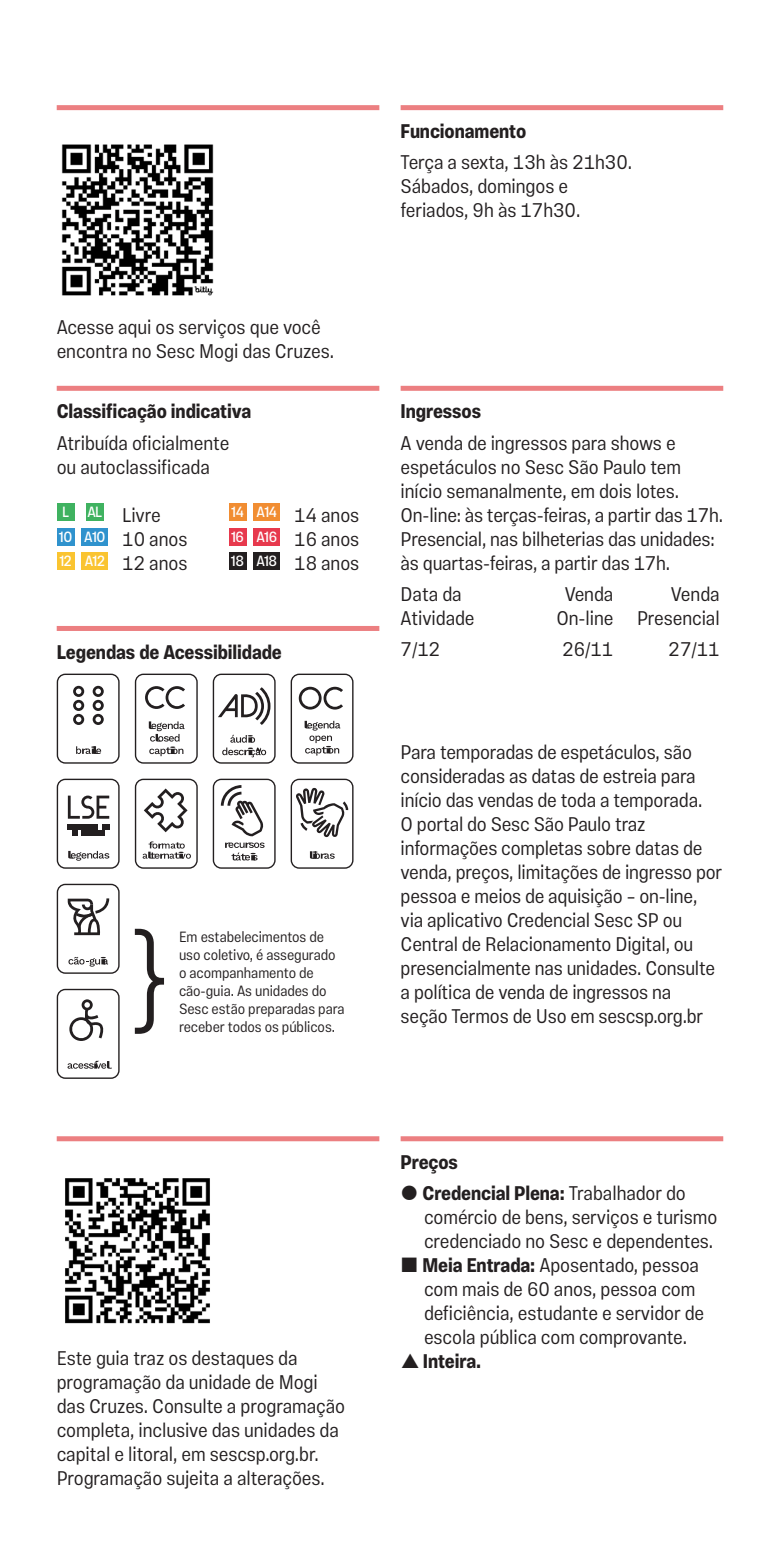
<style>
.page{position:relative;width:780px;height:1560px;background:#fff}
.page>*{position:absolute;margin:0;border:0;box-sizing:border-box;transform-origin:0 0}
.servico{font:300 20px/24px "Vinila Condensed";letter-spacing:-.01em;color:#231f20}
.servico__linha2pt{font:700 20px "Vinila Condensed";letter-spacing:-.005em;color:#231f20}
.servico__data__linha2pt{font:700 20px "Vinila Condensed";letter-spacing:-.005em;color:#231f20}
.servico-2{font:700 20px "Vinila Condensed";letter-spacing:-.005em;color:#231f20}
.servico__texto{font:300 15px/18px "Vinila Condensed";letter-spacing:-.005em;color:#231f20}
.classificacao{font:15px "Vinila Condensed";letter-spacing:-.05em;color:#fff}
.s1{font-weight:700}
</style>
<div class="page">
<div style="left:400px;top:105px;width:323px;height:5px;background:#ec7f81"></div>
<div style="left:57px;top:386px;width:322px;height:5px;background:#ec7f81"></div>
<div style="left:57px;top:503px;width:17px;height:18px;background:#3fb260"></div>
<div style="left:86px;top:503px;width:18px;height:18px;background:#3fb260"></div>
<div style="left:57px;top:528px;width:17px;height:17px;background:#2f92cd"></div>
<div style="left:81px;top:528px;width:27px;height:17px;background:#2f92cd"></div>
<div style="left:57px;top:552px;width:17px;height:18px;background:#fac430"></div>
<div style="left:81px;top:552px;width:27px;height:18px;background:#fac430"></div>
<div style="left:229px;top:503px;width:17px;height:18px;background:#f18d32"></div>
<div style="left:253px;top:503px;width:27px;height:18px;background:#f18d32"></div>
<div style="left:229px;top:528px;width:17px;height:17px;background:#e7394d"></div>
<div style="left:253px;top:528px;width:27px;height:17px;background:#e7394d"></div>
<div style="left:229px;top:552px;width:17px;height:18px;background:#231f20"></div>
<div style="left:253px;top:552px;width:27px;height:18px;background:#231f20"></div>
<div style="left:400px;top:1136px;width:323px;height:5px;background:#ec7f81"></div>
<div style="left:57px;top:626px;width:322px;height:5px;background:#ec7f81"></div>
<svg style="left:57px;top:988px;width:63px;height:90px"></svg>
<svg style="left:135px;top:673px;width:63px;height:90px"></svg>
<svg style="left:290px;top:673px;width:63px;height:90px"></svg>
<svg style="left:213px;top:673px;width:62px;height:90px"></svg>
<svg style="left:57px;top:778px;width:63px;height:90px"></svg>
<svg style="left:213px;top:778px;width:62px;height:90px"></svg>
<svg style="left:135px;top:778px;width:63px;height:90px"></svg>
<svg style="left:290px;top:778px;width:63px;height:90px"></svg>
<svg style="left:57px;top:883px;width:63px;height:90px"></svg>
<svg style="left:57px;top:673px;width:63px;height:90px"></svg>
<svg style="left:135px;top:928px;width:29px;height:105px"></svg>
<div style="left:400px;top:386px;width:323px;height:5px;background:#ec7f81"></div>
<div style="left:57px;top:1136px;width:322px;height:5px;background:#ec7f81"></div>
<img style="left:65px;top:1178px;width:145px;height:146px">
<div style="left:57px;top:105px;width:322px;height:5px;background:#ec7f81"></div>
<img style="left:61px;top:144px;width:153px;height:152px">
<p class="servico" style="left:57px;top:315px;width:265px">Acesse aqui os serviços que você</p>
<p class="servico" style="left:57px;top:339px;width:279px">encontra no Sesc Mogi das Cruzes.</p>
<p class="servico__linha2pt" style="left:57px;top:400px;width:196px">Classificação indicativa</p>
<p class="servico" style="left:57px;top:430px;width:174px">Atribuída oficialmente ou autoclassificada</p>
<p class="classificacao" style="left:62px;top:503px;width:8px">L</p>
<p class="classificacao" style="left:87px;top:503px;width:16px">AL</p>
<p class="classificacao" style="left:59px;top:527px;width:15px">10</p>
<p class="classificacao" style="left:84px;top:527px;width:23px">A10</p>
<p class="classificacao" style="left:59px;top:552px;width:14px">12</p>
<p class="classificacao" style="left:85px;top:552px;width:22px">A12</p>
<p class="classificacao" style="left:231px;top:503px;width:14px">14</p>
<p class="classificacao" style="left:256px;top:503px;width:22px">A14</p>
<p class="classificacao" style="left:231px;top:527px;width:14px">16</p>
<p class="classificacao" style="left:256px;top:527px;width:22px">A16</p>
<p class="classificacao" style="left:231px;top:552px;width:15px">18</p>
<p class="classificacao" style="left:256px;top:552px;width:22px">A18</p>
<p class="servico" style="left:122px;top:502px;width:40px">Livre</p>
<p class="servico" style="left:122px;top:526px;width:67px">10 anos</p>
<p class="servico" style="left:122px;top:550px;width:67px">12 anos</p>
<p class="servico" style="left:294px;top:502px;width:67px">14 anos</p>
<p class="servico" style="left:294px;top:526px;width:67px">16 anos</p>
<p class="servico" style="left:294px;top:550px;width:67px">18 anos</p>
<p class="servico__data__linha2pt" style="left:57px;top:640px;width:227px">Legendas de Acessibilidade</p>
<p class="servico__texto" style="left:179px;top:928px;width:167px">Em estabelecimentos de uso coletivo, é assegurado o acompanhamento de cão-guia. As unidades do<br>Sesc estão preparadas para receber todos os públicos.</p>
<p class="servico__linha2pt" style="left:400px;top:119px;width:127px">Funcionamento</p>
<p class="servico" style="left:400px;top:150px;width:233px">Terça a sexta, 13h às 21h30.</p>
<p class="servico" style="left:400px;top:174px;width:181px">Sábados, domingos e feriados, 9h às 17h30.</p>
<p class="servico__linha2pt" style="left:400px;top:400px;width:82px">Ingressos</p>
<p class="servico" style="left:400px;top:430px;width:324px">A venda de ingressos para shows e espetáculos no Sesc São Paulo tem início semanalmente, em dois lotes.<br>On-line: às terças-feiras, a partir das 17h.<br>Presencial, nas bilheterias das unidades: às quartas-feiras, a partir das 17h.</p>
<p class="servico" style="left:400px;top:581px;width:63px">Data da</p>
<p class="servico" style="left:564px;top:581px;width:50px">Venda</p>
<p class="servico" style="left:671px;top:581px;width:50px">Venda</p>
<p class="servico" style="left:400px;top:605px;width:75px">Atividade</p>
<p class="servico" style="left:556px;top:605px;width:165px">On-line Presencial</p>
<p class="servico" style="left:400px;top:636px;width:41px">7/12</p>
<p class="servico" style="left:562px;top:636px;width:53px">26/11</p>
<p class="servico" style="left:668px;top:636px;width:53px">27/11</p>
<p class="servico" style="left:400px;top:739px;width:323px">Para temporadas de espetáculos, são consideradas as datas de estreia para início das vendas de toda a temporada.<br>O portal do Sesc São Paulo traz informações completas sobre datas de venda, preços, limitações de ingresso por pessoa e meios de aquisição – on-line, via aplicativo Credencial Sesc SP ou Central de Relacionamento Digital, ou presencialmente nas unidades. Consulte a política de venda de ingressos na seção Termos de Uso em sescsp.org.br</p>
<p class="servico" style="left:57px;top:1345px;width:290px">Este guia traz os destaques da programação da unidade de Mogi das Cruzes. Consulte a programação completa, inclusive das unidades da capital e litoral, em sescsp.org.br.<br>Programação sujeita a alterações.</p>
<p class="servico__linha2pt" style="left:400px;top:1150px;width:59px">Preços</p>
<p class="servico" style="left:422px;top:1180px;width:296px"><span class="s1">Credencial Plena:</span> Trabalhador do comércio de bens, serviços e turismo credenciado no Sesc e dependentes.</p>
<p class="servico" style="left:422px;top:1252px;width:283px"><span class="s1">Meia Entrada:</span> Aposentado, pessoa com mais de 60 anos, pessoa com deficiência, estudante e servidor de escola pública com comprovante.</p>
<p class="servico-2" style="left:423px;top:1349px;width:60px">Inteira.</p>
</div>
